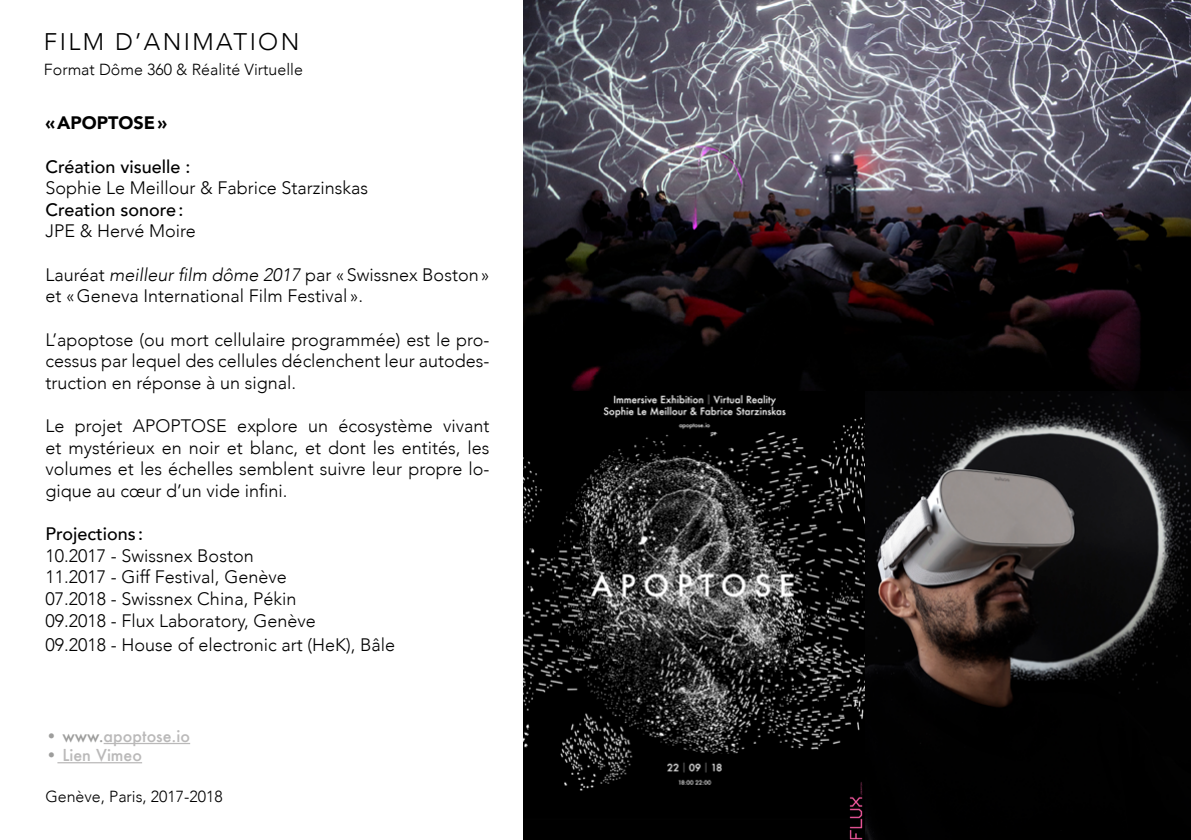
<style>
.page{position:relative;width:1191px;height:840px;background:#fff}
.page>*{position:absolute;margin:0;border:0;box-sizing:border-box;transform-origin:0 0}
.t1{font:300 24px "Avenir";letter-spacing:.1em;color:#000}
.t2{font:300 18px/21.6px "Avenir";color:#000}
.t3{font:500 18px "Avenir";color:#000}
.t4{font:900 18px "Avenir";color:#000}
.t5{font:300 16px "Avenir";color:#000}
.t6{font:500 16px "Futura";color:#bab9b9}
.s1{font-style:italic}
.s2{color:#9d9d9c}
</style>
<div class="page">
<hr style="left:104px;top:742px;width:86px;height:1px;background:#bab9b9">
<hr style="left:57px;top:761px;width:85px;height:2px;background:#bab9b9">
<img style="left:523px;top:390px;width:342px;height:449px">
<img style="left:865px;top:390px;width:326px;height:449px">
<img style="left:523px;top:0;width:668px;height:390px">
<h1 class="t1" style="left:44px;top:28px;width:257px">FILM D’ANIMATION</h1>
<p class="t5" style="left:44px;top:59px;width:260px">Format Dôme 360 &amp; Réalité Virtuelle</p>
<p class="t4" style="left:45px;top:107px;width:123px">«APOPTOSE»</p>
<p class="t3" style="left:45px;top:150px;width:147px">Création visuelle :</p>
<p class="t2" style="left:45px;top:177px;width:324px">Sophie Le Meillour &amp; Fabrice Starzinskas</p>
<p class="t3" style="left:45px;top:194px;width:140px">Creation sonore:</p>
<p class="t2" style="left:45px;top:220px;width:152px">JPE &amp; Hervé Moire</p>
<p class="t2" style="left:45px;top:263px;width:446px">Lauréat <span class="s1">meilleur film dôme 2017</span> par «Swissnex Boston» et «Geneva International Film Festival ».</p>
<p class="t2" style="left:45px;top:328px;width:446px;text-align:justify">L’apoptose (ou mort cellulaire programmée) est le pro&shy;cessus par lequel des cellules déclenchent leur autodes&shy;truction en réponse à un signal.</p>
<p class="t2" style="left:45px;top:415px;width:446px;text-align:justify">Le projet APOPTOSE explore un écosystème vivant et mystérieux en noir et blanc, et dont les entités, les volumes et les échelles semblent suivre leur propre lo&shy;gique au cœur d’un vide infini.</p>
<p class="t3" style="left:45px;top:518px;width:99px">Projections :</p>
<p class="t2" style="left:45px;top:544px;width:272px">10.2017 - Swissnex Boston<br>11.2017 - Giff Festival, Genève<br>07.2018 - Swissnex China, Pékin<br>09.2018 - Flux Laboratory, Genève</p>
<p class="t2" style="left:45px;top:633px;width:351px">09.2018 - House of electronic art (HeK), Bâle</p>
<p class="t6" style="left:45px;top:724px;width:146px"><span class="s2">• www.</span>apoptose.io</p>
<p class="t6" style="left:45px;top:743px;width:98px"><span class="s2">•</span> Lien Vimeo</p>
<p class="t5" style="left:45px;top:786px;width:179px">Genève, Paris, 2017-2018</p>
</div>
